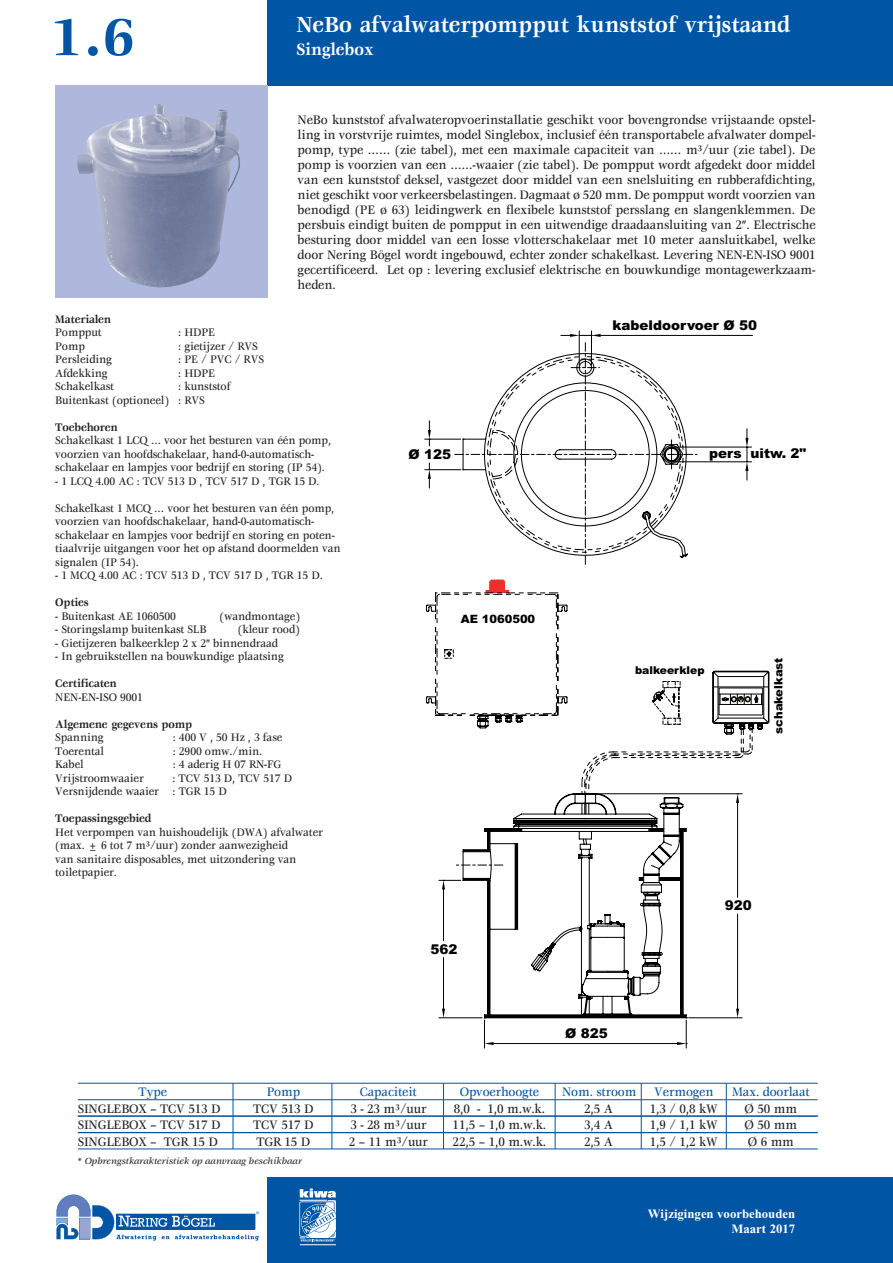
<style>
.page{position:relative;width:893px;height:1263px;background:#fff}
.page>*{position:absolute;margin:0;border:0;box-sizing:border-box;transform-origin:0 0}
.t1{font:700 57px "Veljovic";color:#0155a5}
.t2{font:700 24px "Veljovic";color:#fff;scale:.9 1}
.t3{font:700 18px "Veljovic";color:#fff;scale:.9 1}
.t4{font:500 13.5px/15px "Veljovic";letter-spacing:-.01em;color:#231f20;text-align:justify;scale:.9 1}
.t5{font:500 13.5px "Veljovic";letter-spacing:-.01em;color:#0155a5;scale:.9 1}
.t6{font:900 13.5px "Arial";color:#000001}
.t7{font:700 12.75px/15px "Times New Roman";color:#fff;text-align:right}
.t8{font:500 12px/13.5px "Veljovic";letter-spacing:-.01em;color:#231f20;scale:.9 1}
.t9{font:700 12px "Veljovic";letter-spacing:-.01em;color:#231f20;scale:.9 1}
.t10{font:900 11.4px "Arial";color:#000001}
.t11{font:900 10.8px "Arial";color:#000001}
.t12{font:italic 500 9.75px "Veljovic";color:#231f20}
</style>
<div class="page">
<div style="left:268px;top:0;width:625px;height:85px;background:#0155a5"></div>
<div style="left:268px;top:1178px;width:625px;height:85px;background:#0155a5"></div>
<svg style="left:57px;top:1194px;width:202px;height:46px"></svg>
<hr style="left:300px;top:1244px;width:36px;height:1px;background:#fff">
<svg style="left:299px;top:1188px;width:37px;height:54px"></svg>
<div style="left:318px;top:1233px;width:8px;height:5px;background:#fff"></div>
<svg style="left:428px;top:470px;width:3px;height:9px"></svg>
<svg style="left:428px;top:430px;width:3px;height:10px"></svg>
<hr style="left:579px;top:331px;width:1px;height:34px;background:#000001">
<hr style="left:591px;top:331px;width:1px;height:34px;background:#000001">
<hr style="left:601px;top:335px;width:151px;height:1px;background:#000001">
<svg style="left:561px;top:334px;width:40px;height:3px"></svg>
<hr style="left:674px;top:461px;width:77px;height:1px;background:#000001">
<hr style="left:674px;top:447px;width:77px;height:1px;background:#000001">
<svg style="left:455px;top:343px;width:242px;height:222px"></svg>
<svg style="left:745px;top:429px;width:3px;height:51px"></svg>
<svg style="left:426px;top:580px;width:343px;height:468px"></svg>
<div style="left:55px;top:85px;width:213px;height:213px;background:#adb8dc"></div>
<img style="left:77px;top:103px;width:163px;height:185px">
<hr style="left:78px;top:1083px;width:740px;height:1px;background:#0155a5">
<hr style="left:78px;top:1099px;width:740px;height:1px;background:#0155a5">
<hr style="left:78px;top:1116px;width:740px;height:1px;background:#0155a5">
<hr style="left:78px;top:1132px;width:740px;height:1px;background:#0155a5">
<hr style="left:78px;top:1149px;width:740px;height:1px;background:#0155a5">
<hr style="left:233px;top:1083px;width:1px;height:66px;background:#0155a5">
<hr style="left:332px;top:1083px;width:1px;height:66px;background:#0155a5">
<hr style="left:443px;top:1083px;width:1px;height:66px;background:#0155a5">
<hr style="left:555px;top:1083px;width:1px;height:66px;background:#0155a5">
<hr style="left:641px;top:1083px;width:1px;height:66px;background:#0155a5">
<hr style="left:726px;top:1083px;width:1px;height:66px;background:#0155a5">
<h1 class="t1" style="left:51px;top:15px;width:86px">1.6</h1>
<h2 class="t2" style="left:297px;top:15px;width:550px">NeBo afvalwaterpompput kunststof vrijstaand</h2>
<h3 class="t3" style="left:297px;top:42px;width:87px">Singlebox</h3>
<p class="t4" style="left:298px;top:113px;width:577px">NeBo kunststof afvalwateropvoerinstallatie geschikt voor bovengrondse vrijstaande opstel&shy;ling in vorstvrije ruimtes, model Singlebox, inclusief één transportabele afvalwater dompel&shy;pomp, type …… (zie tabel), met een maximale capaciteit van …… m³/uur (zie tabel). De pomp is voorzien van een ……-waaier (zie tabel). De pompput wordt afgedekt door middel van een kunststof deksel, vastgezet door middel van een snelsluiting en rubberafdichting, niet geschikt voor verkeersbelastingen. Dagmaat ø 520 mm. De pompput wordt voorzien van benodigd (PE ø 63) leidingwerk en flexibele kunststof persslang en slangenklemmen. De persbuis eindigt buiten de pompput in een uitwendige draadaansluiting van 2”. Electrische besturing door middel van een losse vlotterschakelaar met 10 meter aansluitkabel, welke door Nering Bögel wordt ingebouwd, echter zonder schakelkast. Levering NEN-EN-ISO 9001 gecertificeerd. Let op : levering exclusief elektrische en bouwkundige montagewerkzaam&shy;heden.</p>
<p class="t9" style="left:55px;top:314px;width:64px">Materialen</p>
<p class="t8" style="left:55px;top:327px;width:53px">Pompput</p>
<p class="t8" style="left:178px;top:327px;width:43px">: HDPE</p>
<p class="t8" style="left:55px;top:340px;width:34px">Pomp</p>
<p class="t8" style="left:178px;top:340px;width:90px">: gietijzer / RVS</p>
<p class="t8" style="left:55px;top:354px;width:65px">Persleiding</p>
<p class="t8" style="left:178px;top:354px;width:97px">: PE / PVC / RVS</p>
<p class="t8" style="left:55px;top:367px;width:60px">Afdekking</p>
<p class="t8" style="left:178px;top:367px;width:43px">: HDPE</p>
<p class="t8" style="left:55px;top:381px;width:67px">Schakelkast</p>
<p class="t8" style="left:55px;top:381px;width:196px;text-indent:123px">: kunststof<br>Buitenkast (optioneel) : RVS</p>
<p class="t9" style="left:55px;top:422px;width:71px">Toebehoren</p>
<p class="t8" style="left:55px;top:435px;width:308px">Schakelkast 1 LCQ … voor het besturen van één pomp, voorzien van hoofdschakelaar, hand-0-automatisch&shy;schakelaar en lampjes voor bedrijf en storing (IP 54).</p>
<p class="t8" style="left:55px;top:475px;width:295px">- 1 LCQ 4.00 AC : TCV 513 D , TCV 517 D , TGR 15 D.</p>
<p class="t8" style="left:55px;top:502px;width:319px">Schakelkast 1 MCQ … voor het besturen van één pomp, voorzien van hoofdschakelaar, hand-0-automatisch&shy;schakelaar en lampjes voor bedrijf en storing en poten&shy;tiaalvrije uitgangen voor het op afstand doormelden van signalen (IP 54).</p>
<p class="t8" style="left:55px;top:570px;width:299px">- 1 MCQ 4.00 AC : TCV 513 D , TCV 517 D , TGR 15 D.</p>
<p class="t9" style="left:55px;top:598px;width:39px">Opties</p>
<p class="t8" style="left:55px;top:610px;width:136px">- Buitenkast AE 1060500</p>
<p class="t8" style="left:219px;top:610px;width:91px">(wandmontage)</p>
<p class="t8" style="left:55px;top:624px;width:169px">- Storingslamp buitenkast SLB</p>
<p class="t8" style="left:238px;top:624px;width:70px">(kleur rood)</p>
<p class="t8" style="left:55px;top:637px;width:249px">- Gietijzeren balkeerklep 2 x 2” binnendraad</p>
<p class="t8" style="left:55px;top:651px;width:255px">- In gebruikstellen na bouwkundige plaatsing</p>
<p class="t9" style="left:55px;top:679px;width:70px">Certificaten</p>
<p class="t8" style="left:55px;top:691px;width:99px">NEN-EN-ISO 9001</p>
<p class="t9" style="left:55px;top:719px;width:154px">Algemene gegevens pomp</p>
<p class="t8" style="left:55px;top:732px;width:55px">Spanning</p>
<p class="t8" style="left:173px;top:732px;width:123px">: 400 V , 50 Hz , 3 fase</p>
<p class="t8" style="left:55px;top:745px;width:56px">Toerental</p>
<p class="t8" style="left:173px;top:745px;width:101px">: 2900 omw./min.</p>
<p class="t8" style="left:55px;top:759px;width:33px">Kabel</p>
<p class="t8" style="left:173px;top:759px;width:122px">: 4 aderig H 07 RN-FG</p>
<p class="t8" style="left:55px;top:772px;width:100px">Vrijstroomwaaier</p>
<p class="t8" style="left:55px;top:772px;width:265px;text-indent:117px">: TCV 513 D, TCV 517 D<br>Versnijdende waaier : TGR 15 D</p>
<p class="t9" style="left:55px;top:814px;width:108px">Toepassingsgebied</p>
<p class="t8" style="left:55px;top:826px;width:299px">Het verpompen van huishoudelijk (DWA) afvalwater (max. ± 6 tot 7 m³/uur) zonder aanwezigheid<br>van sanitaire disposables, met uitzondering van toiletpapier.</p>
<p class="t6" style="left:408px;top:449px;width:44px">Ø 125</p>
<p class="t10" style="left:461px;top:614px;width:76px">AE 1060500</p>
<p class="t6" style="left:613px;top:320px;width:146px">kabeldoorvoer Ø 50</p>
<p class="t6" style="left:709px;top:448px;width:99px">pers uitw. 2"</p>
<p class="t11" style="left:635px;top:666px;width:71px">balkeerklep</p>
<p class="t10" style="left:774px;top:733px;width:77px;rotate:-90deg">schakelkast</p>
<p class="t6" style="left:431px;top:943px;width:28px">562</p>
<p class="t6" style="left:565px;top:1028px;width:44px">Ø 825</p>
<p class="t6" style="left:725px;top:900px;width:28px">920</p>
<p class="t5" style="left:139px;top:1086px;width:33px">Type</p>
<p class="t5" style="left:267px;top:1086px;width:39px">Pomp</p>
<p class="t5" style="left:360px;top:1086px;width:65px">Capaciteit</p>
<p class="t5" style="left:460px;top:1086px;width:90px">Opvoerhoogte</p>
<p class="t5" style="left:562px;top:1086px;width:84px">Nom. stroom</p>
<p class="t5" style="left:654px;top:1086px;width:67px">Vermogen</p>
<p class="t5" style="left:732px;top:1086px;width:88px">Max. doorlaat</p>
<p class="t4" style="left:78px;top:1102px;width:160px">SINGLEBOX – TCV 513 D</p>
<p class="t4" style="left:253px;top:1102px;width:69px">TCV 513 D</p>
<p class="t4" style="left:350px;top:1102px;width:86px">3 - 23 m³/uur</p>
<p class="t4" style="left:454px;top:1102px;width:103px">8,0 - 1,0 m.w.k.</p>
<p class="t4" style="left:584px;top:1102px;width:33px">2,5 A</p>
<p class="t4" style="left:650px;top:1102px;width:77px">1,3 / 0,8 kW</p>
<p class="t4" style="left:745px;top:1102px;width:60px">Ø 50 mm</p>
<p class="t4" style="left:78px;top:1118px;width:160px">SINGLEBOX – TCV 517 D</p>
<p class="t4" style="left:253px;top:1118px;width:69px">TCV 517 D</p>
<p class="t4" style="left:350px;top:1118px;width:86px">3 - 28 m³/uur</p>
<p class="t4" style="left:453px;top:1118px;width:106px">11,5 – 1,0 m.w.k.</p>
<p class="t4" style="left:584px;top:1118px;width:33px">3,4 A</p>
<p class="t4" style="left:650px;top:1118px;width:77px">1,9 / 1,1 kW</p>
<p class="t4" style="left:745px;top:1118px;width:60px">Ø 50 mm</p>
<p class="t4" style="left:78px;top:1135px;width:157px">SINGLEBOX – TGR 15 D</p>
<p class="t4" style="left:256px;top:1135px;width:62px">TGR 15 D</p>
<p class="t4" style="left:349px;top:1135px;width:90px">2 – 11 m³/uur</p>
<p class="t4" style="left:453px;top:1135px;width:106px">22,5 – 1,0 m.w.k.</p>
<p class="t4" style="left:584px;top:1135px;width:33px">2,5 A</p>
<p class="t4" style="left:650px;top:1135px;width:77px">1,5 / 1,2 kW</p>
<p class="t4" style="left:748px;top:1135px;width:53px">Ø 6 mm</p>
<p class="t12" style="left:77px;top:1157px;width:227px">* Opbrengstkarakteristiek op aanvraag beschikbaar</p>
<p class="t7" style="left:648px;top:1207px;width:149px">Wijzigingen voorbehouden<br>Maart 2017</p>
</div>
